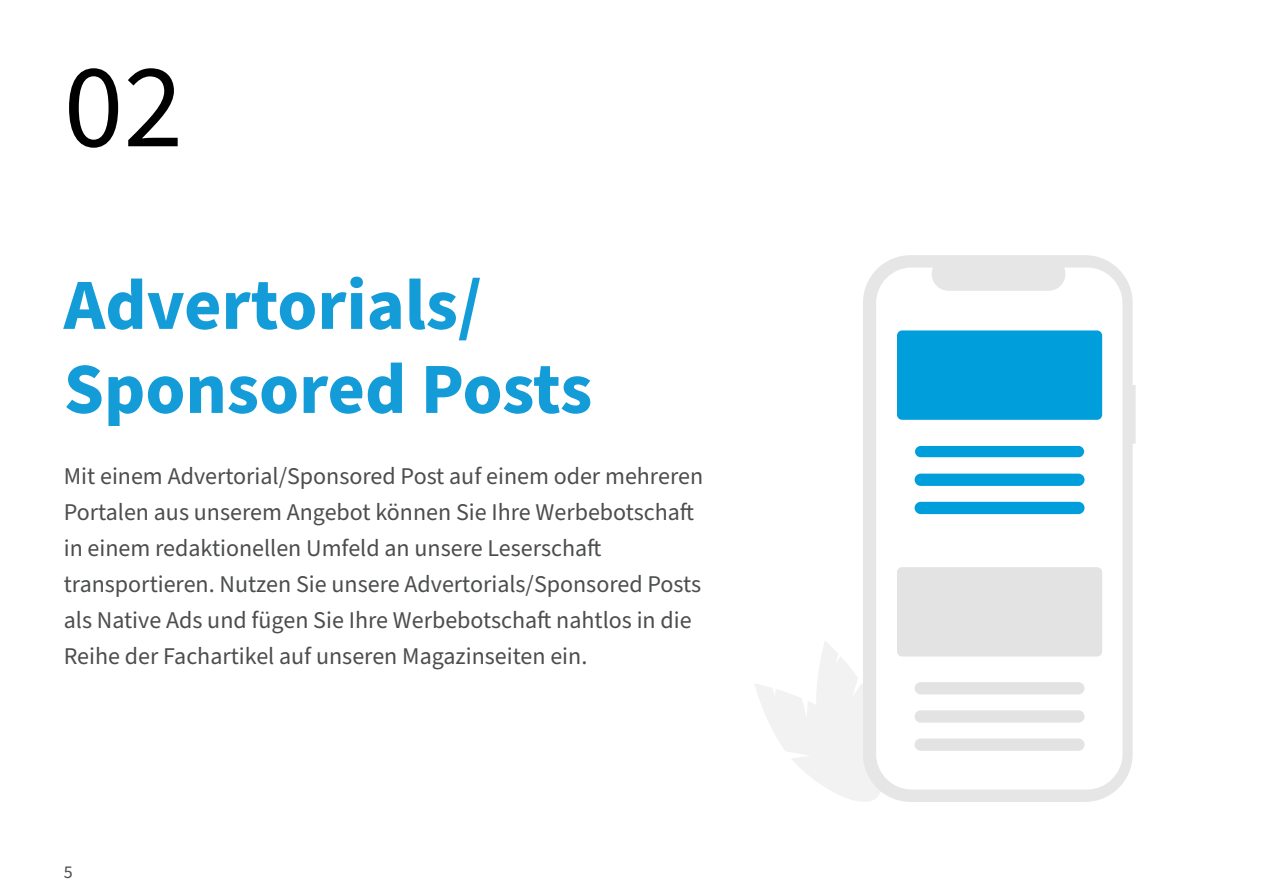
<style>
.page{position:relative;width:1263px;height:893px;background:#fff}
.page>*{position:absolute;margin:0;border:0;box-sizing:border-box;transform-origin:0 0}
.t1{font:120px "Source Sans Pro";color:#000}
.t2{font:700 72px/84px "Source Sans Pro";color:#139cd8}
.t3{font:24px/36px "Source Sans Pro";color:#4c4d4d}
.t4{font:18px "Source Sans Pro";color:#4c4d4d}
</style>
<div class="page">
<svg style="left:755px;top:641px;width:108px;height:160px"></svg>
<svg style="left:863px;top:255px;width:273px;height:547px;fill:#e6e6e6"></svg>
<svg style="left:876px;top:268px;width:246px;height:521px"></svg>
<svg style="left:1083px;top:509px;width:38px;height:14px"></svg>
<div style="left:897px;top:330px;width:205px;height:90px;background:#009edb;border-radius:5px"></div>
<div style="left:915px;top:446px;width:169px;height:11px;background:#009edb;border-radius:6px"></div>
<div style="left:914px;top:474px;width:170px;height:12px;background:#009edb;border-radius:6px"></div>
<div style="left:914px;top:502px;width:170px;height:12px;background:#009edb;border-radius:6px"></div>
<div style="left:897px;top:567px;width:205px;height:89px;background:#e3e3e3;border-radius:5px"></div>
<div style="left:914px;top:682px;width:170px;height:12px;background:#e3e3e3;border-radius:6px"></div>
<div style="left:914px;top:710px;width:170px;height:13px;background:#e3e3e3;border-radius:6px"></div>
<div style="left:914px;top:738px;width:170px;height:13px;background:#e3e3e3;border-radius:6px"></div>
<h1 class="t1" style="left:64px;top:26px;width:121px">02</h1>
<h2 class="t2" style="left:64px;top:265px;width:530px">Advertorials/<br>Sponsored Posts</h2>
<p class="t3" style="left:64px;top:459px;width:641px">Mit einem Advertorial/Sponsored Post auf einem oder mehreren Portalen aus unserem Angebot können Sie Ihre Werbebotschaft in einem redaktionellen Umfeld an unsere Leserschaft transportieren. Nutzen Sie unsere Advertorials/Sponsored Posts als Native Ads und fügen Sie Ihre Werbebotschaft nahtlos in die Reihe der Fachartikel auf unseren Magazinseiten ein.</p>
<p class="t4" style="left:64px;top:860px;width:10px">5</p>
</div>
